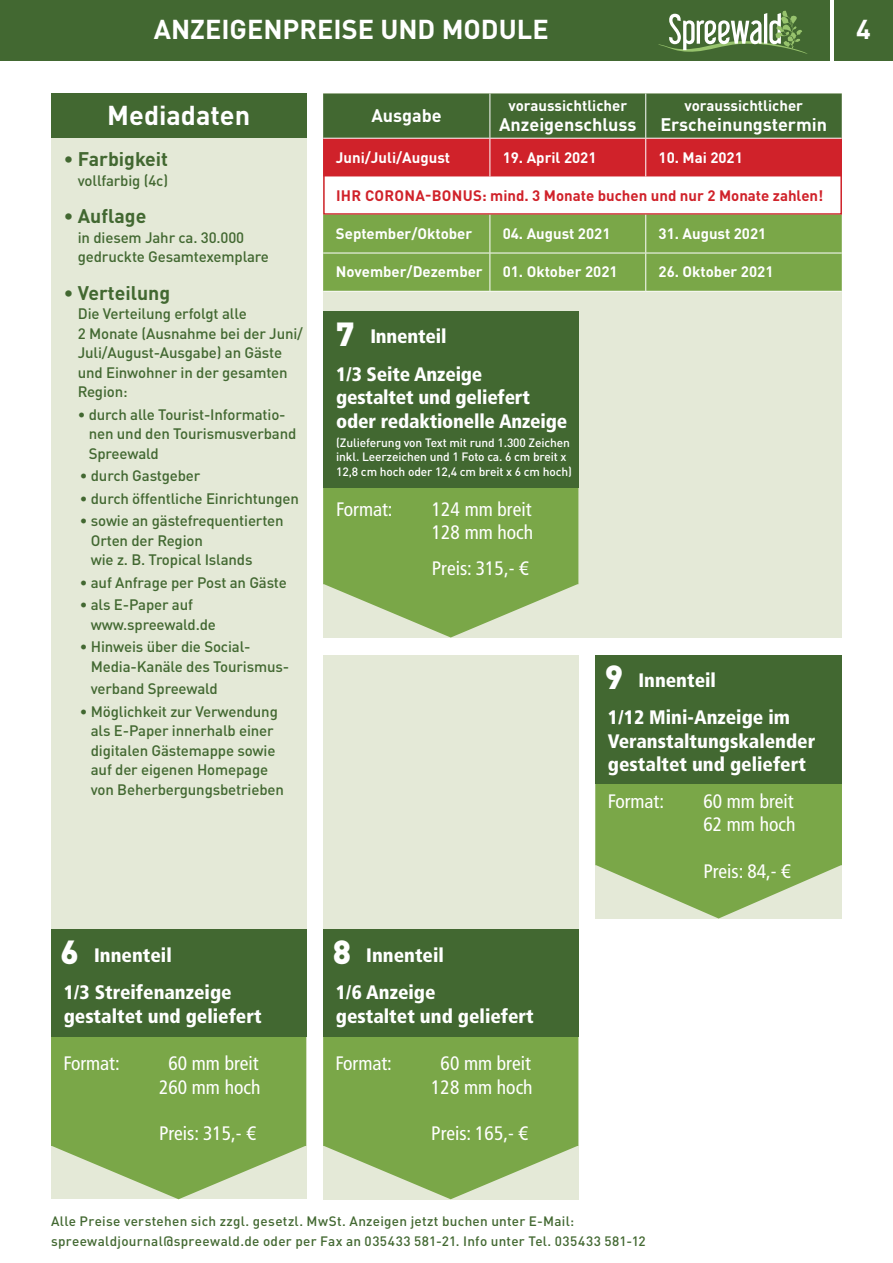
<style>
.page{position:relative;width:893px;height:1263px;background:#fff}
.page>*{position:absolute;margin:0;border:0;box-sizing:border-box;transform-origin:0 0}
.t1{font:900 33px "DIN Pro";color:#fff}
.t2{font:700 27px "DIN Pro";color:#fff}
.t3{font:900 condensed 19.5px/37.5px "Frutiger LT Std";color:#fff}
.t4{font:condensed 19.5px/23.4px "Frutiger LT Std";color:#fff}
.t5{font:700 19.5px "DIN Pro";color:#426831}
.t6{font:700 18px "DIN Pro";color:#fff}
.t7{font:500 15px/19.5px "DIN Pro";letter-spacing:-.01em;color:#426831}
.t8{font:700 15px "DIN Pro";color:#fff}
.t9{font:700 15px "DIN Pro";color:#d0222a}
.t10{font:500 13.5px/19.5px "DIN Pro";letter-spacing:.02em;color:#426831}
.t11{font:500 12px/14.4px "DIN Pro";letter-spacing:-.01em;color:#fff}
</style>
<div class="page">
<div style="left:0;top:0;width:829px;height:61px;background:#426831"></div>
<div style="left:834px;top:0;width:59px;height:61px;background:#426831"></div>
<svg style="left:658px;top:11px;width:150px;height:43px"></svg>
<div style="left:323px;top:94px;width:519px;height:544px;background:#e4e9d7"></div>
<div style="left:323px;top:138px;width:519px;height:77px;background:#fff;border:2px solid #d0222a"></div>
<div style="left:323px;top:655px;width:255px;height:544px;background:#e4e9d7"></div>
<div style="left:51px;top:94px;width:255px;height:1105px;background:#e4e9d7"></div>
<div style="left:51px;top:94px;width:255px;height:44px;background:#426831"></div>
<svg style="left:323px;top:488px;width:255px;height:149px;fill:#7aa748"></svg>
<div style="left:323px;top:312px;width:255px;height:176px;background:#426831"></div>
<svg style="left:51px;top:1037px;width:255px;height:162px;fill:#7aa748"></svg>
<svg style="left:595px;top:783px;width:247px;height:135px;fill:#7aa748"></svg>
<svg style="left:323px;top:1037px;width:255px;height:162px;fill:#7aa748"></svg>
<div style="left:51px;top:930px;width:255px;height:107px;background:#426831"></div>
<div style="left:595px;top:655px;width:247px;height:128px;background:#426831"></div>
<div style="left:323px;top:930px;width:255px;height:107px;background:#426831"></div>
<svg style="left:323px;top:94px;width:519px;height:82px"></svg>
<div style="left:323px;top:215px;width:519px;height:76px;background:#7aa748"></div>
<hr style="left:490px;top:94px;width:1px;height:44px;background:#fff">
<hr style="left:645px;top:94px;width:1px;height:44px;background:#fff">
<hr style="left:323px;top:138px;width:167px;height:1px;background:#fff">
<hr style="left:490px;top:138px;width:156px;height:1px;background:#fff">
<hr style="left:490px;top:139px;width:1px;height:37px;background:#fff">
<hr style="left:646px;top:138px;width:196px;height:1px;background:#fff">
<hr style="left:645px;top:139px;width:1px;height:37px;background:#fff">
<hr style="left:490px;top:215px;width:1px;height:38px;background:#fff">
<hr style="left:645px;top:215px;width:1px;height:38px;background:#fff">
<hr style="left:323px;top:253px;width:167px;height:1px;background:#fff">
<hr style="left:490px;top:253px;width:156px;height:1px;background:#fff">
<hr style="left:490px;top:253px;width:1px;height:38px;background:#fff">
<hr style="left:646px;top:253px;width:196px;height:1px;background:#fff">
<hr style="left:645px;top:253px;width:1px;height:38px;background:#fff">
<hr style="left:323px;top:291px;width:167px;height:1px;background:#fff">
<hr style="left:490px;top:291px;width:156px;height:1px;background:#fff">
<hr style="left:646px;top:291px;width:196px;height:1px;background:#fff">
<h2 class="t2" style="left:154px;top:7px;width:396px">ANZEIGENPREISE UND MODULE</h2>
<h2 class="t2" style="left:107px;top:93px;width:144px">Mediadaten</h2>
<h3 class="t5" style="left:64px;top:143px;width:106px">• Farbigkeit</h3>
<p class="t7" style="left:78px;top:169px;width:92px">vollfarbig (4c)</p>
<h3 class="t5" style="left:64px;top:200px;width:84px">• Auflage</h3>
<p class="t7" style="left:78px;top:226px;width:193px">in diesem Jahr ca. 30.000 gedruckte Gesamtexemplare</p>
<h3 class="t5" style="left:64px;top:276px;width:108px">• Verteilung</h3>
<p class="t7" style="left:78px;top:302px;width:227px">Die Verteilung erfolgt alle<br>2 Monate (Ausnahme bei der Juni/<br>Juli/August-Ausgabe) an Gäste und Einwohner in der gesamten<br>Region:</p>
<p class="t7" style="left:89px;top:403px;width:209px;text-indent:-11px">• durch alle Tourist-Informatio&shy;nen und den Tourismusverband<br>Spreewald</p>
<p class="t7" style="left:80px;top:464px;width:122px">• durch Gastgeber</p>
<p class="t7" style="left:80px;top:487px;width:221px">• durch öffentliche Einrichtungen</p>
<p class="t7" style="left:91px;top:509px;width:194px;text-indent:-11px">• sowie an gästefrequentierten<br>Orten der Region<br>wie z. B. Tropical Islands</p>
<p class="t7" style="left:80px;top:571px;width:209px">• auf Anfrage per Post an Gäste</p>
<p class="t7" style="left:91px;top:593px;width:127px;text-indent:-11px">• als E-Paper auf www.spreewald.de</p>
<p class="t7" style="left:91px;top:635px;width:200px;text-indent:-11px">• Hinweis über die Social-<br>Media-Kanäle des Tourismus-</p>
<p class="t7" style="left:91px;top:677px;width:129px">verband Spreewald</p>
<p class="t7" style="left:91px;top:700px;width:195px;text-indent:-11px">• Möglichkeit zur Verwendung als E-Paper innerhalb einer digitalen Gästemappe sowie auf der eigenen Homepage von Beherbergungsbetrieben</p>
<h1 class="t1" style="left:61px;top:924px;width:20px">6</h1>
<h3 class="t3" style="left:64px;top:936px;width:170px;text-indent:30px">Innenteil<br>1/3 Streifenanzeige</h3>
<h3 class="t3" style="left:64px;top:997px;width:199px">gestaltet und geliefert</h3>
<h3 class="t4" style="left:63px;top:1052px;width:58px">Format:</h3>
<h3 class="t4" style="left:159px;top:1052px;width:103px;text-align:center">60 mm breit<br>260 mm hoch</h3>
<h3 class="t4" style="left:159px;top:1122px;width:98px">Preis: 315,- €</h3>
<p class="t6" style="left:371px;top:101px;width:72px">Ausgabe</p>
<p class="t8" style="left:508px;top:94px;width:120px">voraussichtlicher</p>
<p class="t6" style="left:499px;top:109px;width:139px">Anzeigenschluss</p>
<p class="t8" style="left:684px;top:94px;width:120px">voraussichtlicher</p>
<p class="t6" style="left:660px;top:109px;width:168px">Erscheinungstermin</p>
<p class="t8" style="left:336px;top:145px;width:116px">Juni/Juli/August</p>
<p class="t8" style="left:503px;top:145px;width:95px">19. April 2021</p>
<p class="t8" style="left:658px;top:145px;width:86px">10. Mai 2021</p>
<p class="t9" style="left:336px;top:183px;width:489px">IHR CORONA-BONUS: mind. 3 Monate buchen und nur 2 Monate zahlen!</p>
<p class="t8" style="left:336px;top:221px;width:138px">September/Oktober</p>
<p class="t8" style="left:503px;top:221px;width:109px">04. August 2021</p>
<p class="t8" style="left:658px;top:221px;width:109px">31. August 2021</p>
<p class="t8" style="left:336px;top:260px;width:148px">November/Dezember</p>
<p class="t8" style="left:503px;top:260px;width:116px">01. Oktober 2021</p>
<p class="t8" style="left:658px;top:260px;width:116px">26. Oktober 2021</p>
<h1 class="t1" style="left:336px;top:306px;width:20px">7</h1>
<h3 class="t3" style="left:336px;top:318px;width:148px;text-align:center">Innenteil<br>1/3 Seite Anzeige</h3>
<h3 class="t3" style="left:336px;top:386px;width:232px;line-height:23.4px">gestaltet und geliefert oder redaktionelle Anzeige</h3>
<p class="t11" style="left:336px;top:434px;width:237px">(Zulieferung von Text mit rund 1.300 Zeichen inkl. Leerzeichen und 1 Foto ca. 6 cm breit x<br>12,8 cm hoch oder 12,4 cm breit x 6 cm hoch)</p>
<h3 class="t4" style="left:336px;top:498px;width:58px">Format:</h3>
<h3 class="t4" style="left:432px;top:498px;width:103px">124 mm breit<br>128 mm hoch</h3>
<h3 class="t4" style="left:432px;top:556px;width:98px">Preis: 315,- €</h3>
<h1 class="t1" style="left:333px;top:924px;width:20px">8</h1>
<h3 class="t3" style="left:336px;top:936px;width:110px;text-indent:30px">Innenteil<br>1/6 Anzeige</h3>
<h3 class="t3" style="left:336px;top:997px;width:199px">gestaltet und geliefert</h3>
<h3 class="t4" style="left:336px;top:1052px;width:58px">Format:</h3>
<h3 class="t4" style="left:431px;top:1052px;width:103px;text-align:center">60 mm breit<br>128 mm hoch</h3>
<h3 class="t4" style="left:431px;top:1122px;width:98px">Preis: 165,- €</h3>
<h1 class="t1" style="left:605px;top:649px;width:20px">9</h1>
<h3 class="t3" style="left:608px;top:661px;width:184px;text-indent:30px">Innenteil<br>1/12 Mini-Anzeige im</h3>
<h3 class="t3" style="left:608px;top:729px;width:209px;line-height:23.4px">Veranstaltungskalender gestaltet und geliefert</h3>
<h3 class="t4" style="left:608px;top:789px;width:58px">Format:</h3>
<h3 class="t4" style="left:703px;top:789px;width:94px">60 mm breit<br>62 mm hoch</h3>
<h3 class="t4" style="left:703px;top:859px;width:89px">Preis: 84,- €</h3>
<p class="t10" style="left:51px;top:1210px;width:596px">Alle Preise verstehen sich zzgl. gesetzl. MwSt. Anzeigen jetzt buchen unter E-Mail: spreewaldjournal@spreewald.de oder per Fax an 035433 581-21. Info unter Tel. 035433 581-12</p>
<h2 class="t2" style="left:856px;top:7px;width:16px">4</h2>
</div>
